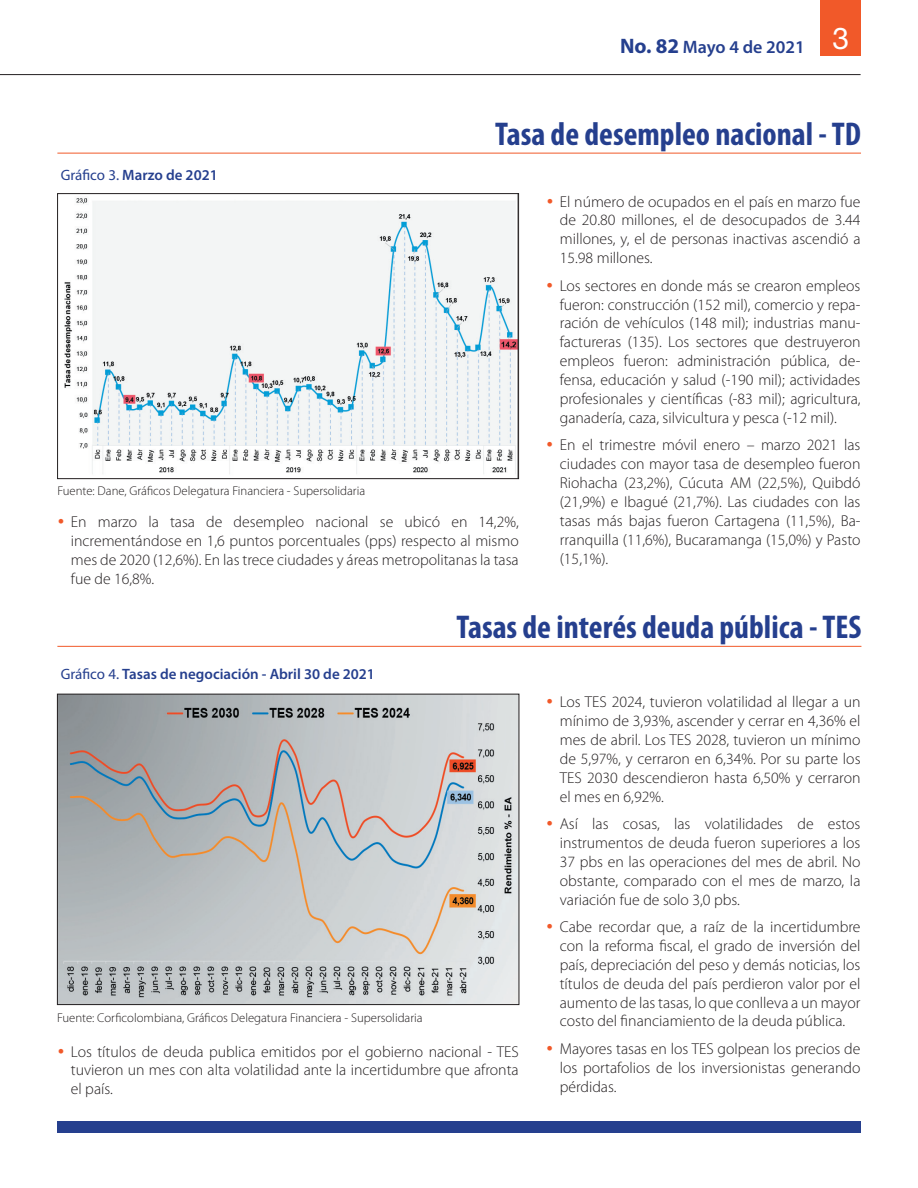
<style>
.page{position:relative;width:918px;height:1188px;background:#fff}
.page>*{position:absolute;margin:0;border:0;box-sizing:border-box;transform-origin:0 0}
.t1{font:700 condensed 33px "Myriad Pro";color:#253f8e}
.t2{font:600 18px "Myriad Pro";color:#253f8e}
.t3{font:300 15.75px/18.9px "Myriad Pro";color:#231f20;text-align:justify}
.t4{font:600 15px "Myriad Pro";color:#253f8e}
.t5{font:300 12.75px "Myriad Pro";color:#231f20}
.s1{font-weight:700;font-size:21px}
.s2{font-weight:400}
</style>
<div class="page">
<div style="left:820px;top:0;width:41px;height:56px;background:#f15929"></div>
<hr style="left:0;top:74px;width:861px;height:1px;background:#231f20">
<hr style="left:57px;top:153px;width:804px;height:1px;background:#f15929">
<hr style="left:57px;top:646px;width:804px;height:1px;background:#f15929">
<img style="left:64px;top:198px;width:453px;height:276px">
<div style="left:57px;top:193px;width:462px;height:286px;border:1px solid #231f20"></div>
<img style="left:59px;top:696px;width:458px;height:307px">
<div style="left:57px;top:694px;width:462px;height:311px;border:1px solid #231f20"></div>
<div style="left:58px;top:1122px;width:803px;height:11px;background:#253f8e"></div>
<p class="t2" style="left:620px;top:37px;width:230px"><span class="s1">No. 82</span> Mayo 4 de 2021 <sup>3</sup></p>
<p class="t4" style="left:61px;top:166px;width:159px"><span class="s2">Gráfico 3.</span> Marzo de 2021</p>
<h1 class="t1" style="left:495px;top:116px;width:367px">Tasa de desempleo nacional - TD</h1>
<p class="t5" style="left:57px;top:484px;width:309px">Fuente: Dane, Gráficos Delegatura Financiera - Supersolidaria</p>
<p class="t3" style="left:71px;top:513px;width:449px">En marzo la tasa de desempleo nacional se ubicó en 14,2%, incrementándose en 1,6 puntos porcentuales (pps) respecto al mismo mes de 2020 (12,6%). En las trece ciudades y áreas metropolitanas la tasa fue de 16,8%.</p>
<p class="t3" style="left:560px;top:192px;width:302px">El número de ocupados en el país en marzo fue de 20.80 millones, el de desocupados de 3.44 millones, y, el de personas inactivas ascendió a 15.98 millones.</p>
<p class="t3" style="left:560px;top:276px;width:302px">Los sectores en donde más se crearon empleos fueron: construcción (152 mil), comercio y repa&shy;ración de vehículos (148 mil); industrias manu&shy;factureras (135). Los sectores que destruyeron empleos fueron: administración pública, de&shy;fensa, educación y salud (-190 mil); actividades profesionales y científicas (-83 mil); agricultura, ganadería, caza, silvicultura y pesca (-12 mil).</p>
<p class="t3" style="left:560px;top:436px;width:302px">En el trimestre móvil enero – marzo 2021 las ciudades con mayor tasa de desempleo fueron Riohacha (23,2%), Cúcuta AM (22,5%), Quibdó (21,9%) e Ibagué (21,7%). Las ciudades con las tasas más bajas fueron Cartagena (11,5%), Ba&shy;rranquilla (11,6%), Bucaramanga (15,0%) y Pasto (15,1%).</p>
<p class="t4" style="left:61px;top:665px;width:316px"><span class="s2">Gráfico 4.</span> Tasas de negociación - Abril 30 de 2021</p>
<h1 class="t1" style="left:456px;top:609px;width:407px">Tasas de interés deuda pública - TES</h1>
<p class="t5" style="left:57px;top:1010px;width:367px">Fuente: Corficolombiana, Gráficos Delegatura Financiera - Supersolidaria</p>
<p class="t3" style="left:71px;top:1042px;width:449px">Los títulos de deuda publica emitidos por el gobierno nacional - TES tuvieron un mes con alta volatilidad ante la incertidumbre que afronta el país.</p>
<p class="t3" style="left:560px;top:693px;width:302px">Los TES 2024, tuvieron volatilidad al llegar a un mínimo de 3,93%, ascender y cerrar en 4,36% el mes de abril. Los TES 2028, tuvieron un mínimo de 5,97%, y cerraron en 6,34%. Por su parte los TES 2030 descendieron hasta 6,50% y cerraron el mes en 6,92%.</p>
<p class="t3" style="left:560px;top:814px;width:302px">Así las cosas, las volatilidades de estos instrumentos de deuda fueron superiores a los 37 pbs en las operaciones del mes de abril. No obstante, comparado con el mes de marzo, la variación fue de solo 3,0 pbs.</p>
<p class="t3" style="left:560px;top:917px;width:302px">Cabe recordar que, a raíz de la incertidumbre con la reforma fiscal, el grado de inversión del país, depreciación del peso y demás noticias, los títulos de deuda del país perdieron valor por el aumento de las tasas, lo que conlleva a un mayor costo del financiamiento de la deuda pública.</p>
<p class="t3" style="left:560px;top:1039px;width:302px">Mayores tasas en los TES golpean los precios de los portafolios de los inversionistas generando pérdidas.</p>
</div>
